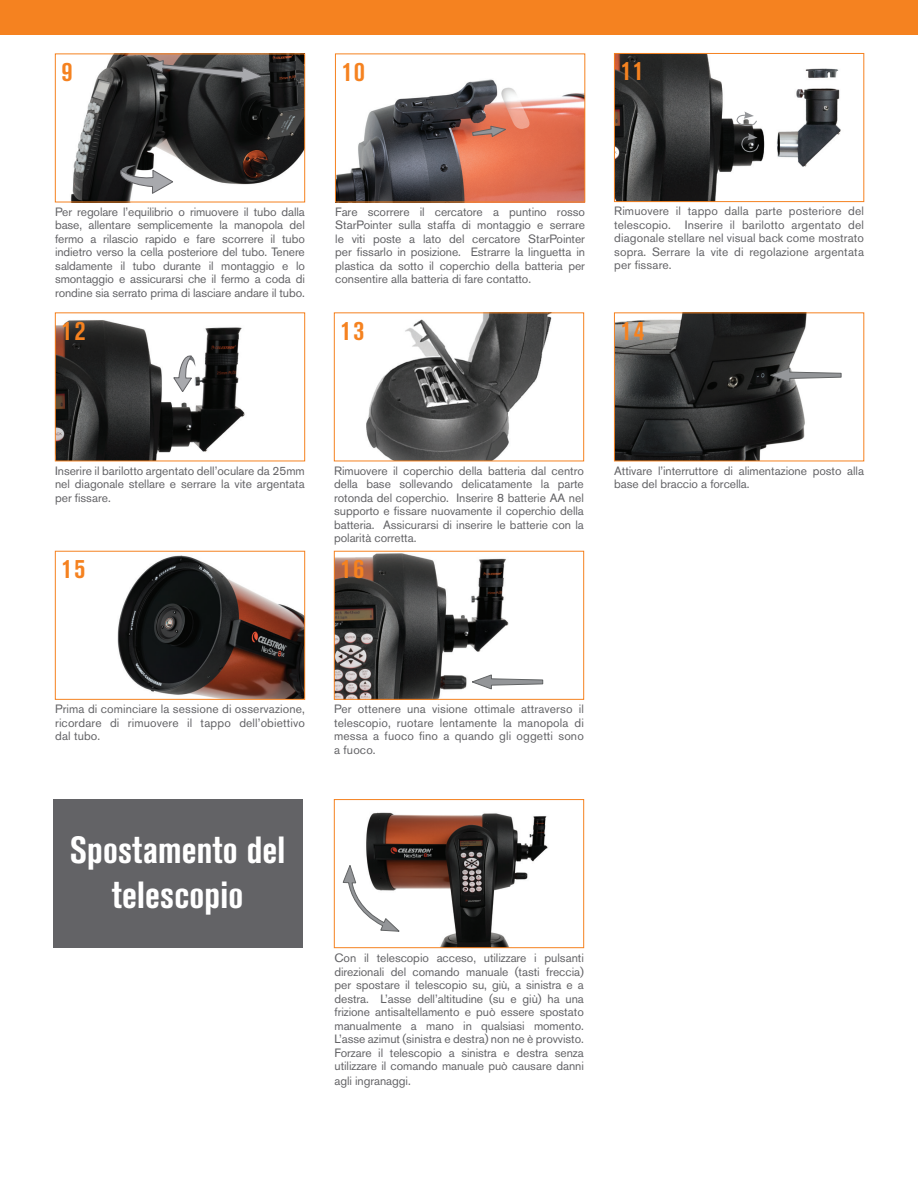
<style>
.page{position:relative;width:918px;height:1188px;background:#fff}
.page>*{position:absolute;margin:0;border:0;box-sizing:border-box;transform-origin:0 0}
.t1{font:700 condensed 37.5px/45px "Akzidenz Grotesk Pro";letter-spacing:.005em;color:#fff;text-align:center}
.t2{font:700 condensed 27px "Akzidenz Grotesk Pro";letter-spacing:.07em;color:#f58220}
.t3{font:12px/13.5px "Akzidenz Grotesk Pro";letter-spacing:-.005em;color:#636366;text-align:justify}
</style>
<div class="page">
<div style="left:0;top:0;width:918px;height:35px;background:#f58220"></div>
<img style="left:366px;top:315px;width:186px;height:144px">
<div style="left:334px;top:313px;width:250px;height:148px;border:1px solid #f58220"></div>
<img style="left:117px;top:555px;width:186px;height:143px">
<div style="left:55px;top:551px;width:250px;height:149px;border:1px solid #f58220"></div>
<img style="left:342px;top:812px;width:206px;height:134px">
<div style="left:334px;top:799px;width:250px;height:149px;border:1px solid #f58220"></div>
<div style="left:53px;top:799px;width:249px;height:149px;background:#636366"></div>
<img style="left:337px;top:79px;width:246px;height:121px">
<div style="left:335px;top:54px;width:250px;height:148px;border:1px solid #f58220"></div>
<img style="left:616px;top:55px;width:225px;height:145px">
<div style="left:614px;top:53px;width:250px;height:149px;border:1px solid #f58220"></div>
<svg style="left:472px;top:126px;width:34px;height:11px"></svg>
<img style="left:57px;top:320px;width:188px;height:139px">
<div style="left:55px;top:313px;width:250px;height:148px;border:1px solid #f58220"></div>
<svg style="left:173px;top:350px;width:22px;height:42px"></svg>
<img style="left:616px;top:315px;width:226px;height:144px">
<svg style="left:770px;top:368px;width:71px;height:15px"></svg>
<img style="left:336px;top:553px;width:208px;height:145px">
<div style="left:334px;top:551px;width:250px;height:149px;border:1px solid #f58220"></div>
<svg style="left:472px;top:674px;width:71px;height:15px"></svg>
<svg style="left:343px;top:864px;width:57px;height:68px"></svg>
<img style="left:70px;top:56px;width:233px;height:144px">
<div style="left:55px;top:54px;width:250px;height:148px;border:1px solid #f58220"></div>
<svg style="left:112px;top:165px;width:62px;height:29px"></svg>
<svg style="left:146px;top:60px;width:117px;height:23px;background:#525253"></svg>
<svg style="left:736px;top:112px;width:23px;height:41px"></svg>
<h2 class="t2" style="left:62px;top:54px;width:12px">9</h2>
<h2 class="t2" style="left:342px;top:54px;width:24px">10</h2>
<h2 class="t2" style="left:621px;top:53px;width:24px">11</h2>
<p class="t3" style="left:55px;top:205px;width:251px">Per regolare l’equilibrio o rimuovere il tubo dalla base, allentare semplicemente la manopola del fermo a rilascio rapido e fare scorrere il tubo indietro verso la cella posteriore del tubo. Tenere saldamente il tubo durante il montaggio e lo smontaggio e assicurarsi che il fermo a coda di rondine sia serrato prima di lasciare andare il tubo.</p>
<h2 class="t2" style="left:62px;top:313px;width:25px">12</h2>
<p class="t3" style="left:335px;top:205px;width:251px">Fare scorrere il cercatore a puntino rosso StarPointer sulla staffa di montaggio e serrare le viti poste a lato del cercatore StarPointer per fissarlo in posizione. Estrarre la linguetta in plastica da sotto il coperchio della batteria per consentire alla batteria di fare contatto.</p>
<h2 class="t2" style="left:341px;top:313px;width:25px">13</h2>
<p class="t3" style="left:614px;top:204px;width:251px">Rimuovere il tappo dalla parte posteriore del telescopio. Inserire il barilotto argentato del diagonale stellare nel visual back come mostrato sopra. Serrare la vite di regolazione argentata per fissare.</p>
<h2 class="t2" style="left:621px;top:313px;width:25px">14</h2>
<p class="t3" style="left:55px;top:464px;width:251px">Inserire il barilotto argentato dell’oculare da 25mm nel diagonale stellare e serrare la vite argentata per fissare.</p>
<h2 class="t2" style="left:62px;top:551px;width:25px">15</h2>
<p class="t3" style="left:334px;top:464px;width:251px">Rimuovere il coperchio della batteria dal centro della base sollevando delicatamente la parte rotonda del coperchio. Inserire 8 batterie AA nel supporto e fissare nuovamente il coperchio della batteria. Assicurarsi di inserire le batterie con la polarità corretta.</p>
<h2 class="t2" style="left:341px;top:551px;width:25px">16</h2>
<p class="t3" style="left:614px;top:464px;width:251px">Attivare l’interruttore di alimentazione posto alla base del braccio a forcella.</p>
<p class="t3" style="left:55px;top:702px;width:251px">Prima di cominciare la sessione di osservazione, ricordare di rimuovere il tappo dell’obiettivo dal tubo.</p>
<p class="t3" style="left:334px;top:702px;width:251px">Per ottenere una visione ottimale attraverso il telescopio, ruotare lentamente la manopola di messa a fuoco fino a quando gli oggetti sono a fuoco.</p>
<h1 class="t1" style="left:70px;top:827px;width:217px">Spostamento del telescopio</h1>
<p class="t3" style="left:334px;top:951px;width:251px">Con il telescopio acceso, utilizzare i pulsanti direzionali del comando manuale (tasti freccia) per spostare il telescopio su, giù, a sinistra e a destra. L’asse dell’altitudine (su e giù) ha una frizione antisaltellamento e può essere spostato manualmente a mano in qualsiasi momento.<br>L’asse azimut (sinistra e destra) non ne è provvisto.<br>Forzare il telescopio a sinistra e destra senza utilizzare il comando manuale può causare danni agli ingranaggi.</p>
</div>
